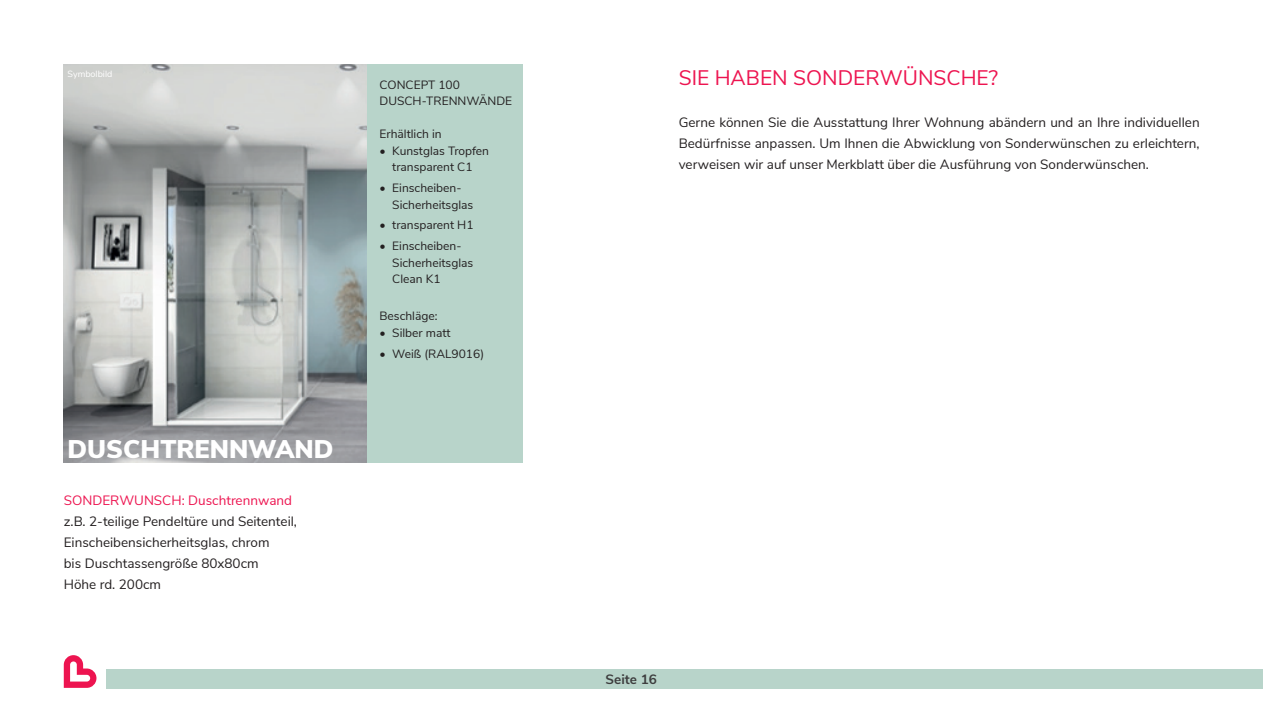
<style>
.page{position:relative;width:1263px;height:715px;background:#fff}
.page>*{position:absolute;margin:0;border:0;box-sizing:border-box;transform-origin:0 0}
.t1{font:900 25.5px "Nunito Sans";color:#fff}
.t2{font:21px "Nunito Sans";color:#ed1450}
.t3{font:13.5px/21px "Nunito Sans";color:#231f20}
.t4{font:13.5px "Nunito Sans";color:#ed1450}
.t5{font:700 13.5px "Nunito Sans";color:#3e3e3f}
.t6{font:12px/16.5px "Nunito Sans";color:#231f20}
.t7{font:9px "Nunito Sans";color:#fff}
</style>
<div class="page">
<div style="left:106px;top:669px;width:1157px;height:19px;background:#b8d4ca"></div>
<svg style="left:64px;top:655px;width:32px;height:32px"></svg>
<div style="left:367px;top:64px;width:155px;height:399px;background:#b8d4ca"></div>
<img style="left:64px;top:64px;width:303px;height:398px">
<p class="t7" style="left:68px;top:67px;width:46px">Symbolbild</p>
<h1 class="t1" style="left:68px;top:430px;width:267px">DUSCHTRENNWAND</h1>
<p class="t4" style="left:64px;top:490px;width:230px">SONDERWUNSCH: Duschtrennwand</p>
<p class="t3" style="left:64px;top:510px;width:235px">z.B. 2-teilige Pendeltüre und Seitenteil,<br>Einscheibensicherheitsglas, chrom<br>bis Duschtassengröße 80x80cm<br>Höhe rd. 200cm</p>
<p class="t6" style="left:379px;top:76px;width:134px">CONCEPT 100<br>DUSCH-TRENNWÄNDE</p>
<p class="t6" style="left:379px;top:125px;width:64px">Erhältlich in</p>
<p class="t6" style="left:379px;top:142px;width:111px;text-align:center">• Kunstglas Tropfen transparent C1</p>
<p class="t6" style="left:392px;top:179px;width:83px;text-indent:-13px">• Einscheiben-<br>Sicherheitsglas</p>
<p class="t6" style="left:379px;top:216px;width:96px">• transparent H1</p>
<p class="t6" style="left:392px;top:237px;width:83px;text-indent:-13px">• Einscheiben-<br>Sicherheitsglas<br>Clean K1</p>
<p class="t6" style="left:379px;top:307px;width:59px">Beschläge:</p>
<p class="t6" style="left:379px;top:324px;width:73px">• Silber matt</p>
<p class="t6" style="left:379px;top:344px;width:106px">• Weiß (RAL9016)</p>
<h2 class="t2" style="left:679px;top:62px;width:321px">SIE HABEN SONDERWÜNSCHE?</h2>
<p class="t3" style="left:679px;top:111px;width:522px;text-align:justify">Gerne können Sie die Ausstattung Ihrer Wohnung abändern und an Ihre individuellen Bedürfnisse anpassen. Um Ihnen die Abwicklung von Sonderwünschen zu erleichtern, verweisen wir auf unser Merkblatt über die Ausführung von Sonderwünschen.</p>
<p class="t5" style="left:606px;top:669px;width:53px">Seite 16</p>
</div>
